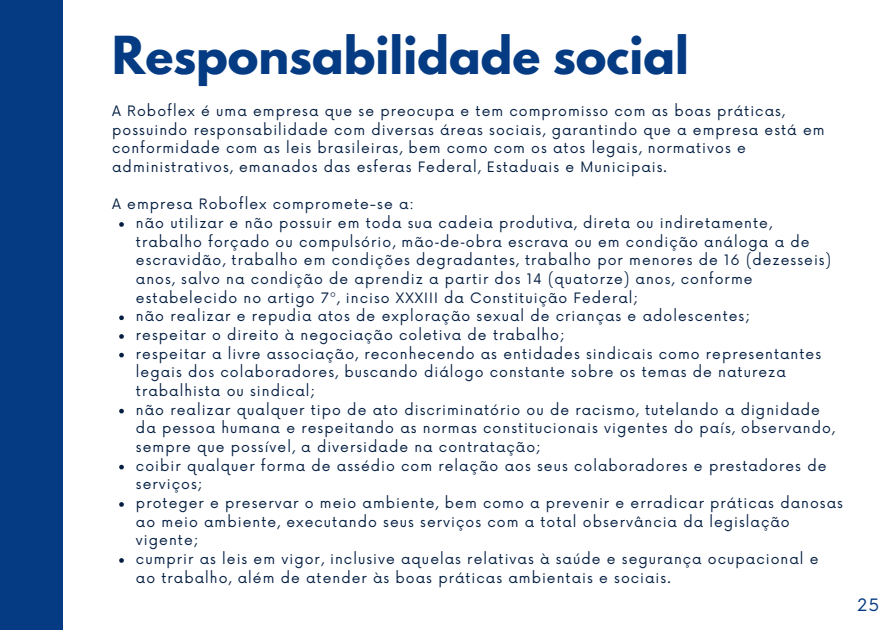
<style>
.page{position:relative;width:891px;height:630px;background:#fff}
.page>*{position:absolute;margin:0;border:0;box-sizing:border-box;transform-origin:0 0}
.t1{font:700 46.4px "League Spartan";color:#053b82}
.t2{font:16.8px "Now";color:#053b82}
.t3{font:14px/18.8px "Now";letter-spacing:.075em;color:#031e42}
.s1{font-family:"Noto Sans"}
</style>
<div class="page">
<div style="left:0;top:0;width:63px;height:630px;background:#053b82"></div>
<svg style="left:119px;top:222px;width:5px;height:5px"></svg>
<svg style="left:119px;top:315px;width:5px;height:5px"></svg>
<svg style="left:119px;top:334px;width:5px;height:5px"></svg>
<svg style="left:119px;top:353px;width:5px;height:4px"></svg>
<svg style="left:119px;top:409px;width:5px;height:4px"></svg>
<svg style="left:119px;top:465px;width:5px;height:4px"></svg>
<svg style="left:119px;top:502px;width:5px;height:5px"></svg>
<svg style="left:119px;top:558px;width:5px;height:5px"></svg>
<h1 class="t1" style="left:112px;top:32px;width:578px">Responsabilidade social</h1>
<p class="t3" style="left:112px;top:102px;width:714px">A Roboflex é uma empresa que se preocupa e tem compromisso com as boas práticas, possuindo responsabilidade com diversas áreas sociais, garantindo que a empresa está em conformidade com as leis brasileiras, bem como com os atos legais, normativos e administrativos, emanados das esferas Federal, Estaduais e Municipais.</p>
<p class="t3" style="left:136px;top:196px;width:708px;text-indent:-24px">A empresa Roboflex compromete-se a:<br>não utilizar e não possuir em toda sua cadeia produtiva, direta ou indiretamente,<br>trabalho forçado ou compulsório, mão<span class="s1">‐</span>de<span class="s1">‐</span>obra escrava ou em condição análoga a de escravidão, trabalho em condições degradantes, trabalho por menores de 16 (dezesseis) anos, salvo na condição de aprendiz a partir dos 14 (quatorze) anos, conforme estabelecido no artigo 7º, inciso XXXIII da Constituição Federal;<br>não realizar e repudia atos de exploração sexual de crianças e adolescentes;<br>respeitar o direito à negociação coletiva de trabalho;<br>respeitar a livre associação, reconhecendo as entidades sindicais como representantes legais dos colaboradores, buscando diálogo constante sobre os temas de natureza trabalhista ou sindical;<br>não realizar qualquer tipo de ato discriminatório ou de racismo, tutelando a dignidade da pessoa humana e respeitando as normas constitucionais vigentes do país, observando, sempre que possível, a diversidade na contratação;<br>coibir qualquer forma de assédio com relação aos seus colaboradores e prestadores de serviços;<br>proteger e preservar o meio ambiente, bem como a prevenir e erradicar práticas danosas ao meio ambiente, executando seus serviços com a total observância da legislação vigente;<br>cumprir as leis em vigor, inclusive aquelas relativas à saúde e segurança ocupacional e<br>ao trabalho, além de atender às boas práticas ambientais e sociais.</p>
<p class="t2" style="left:857px;top:596px;width:23px">25</p>
</div>
